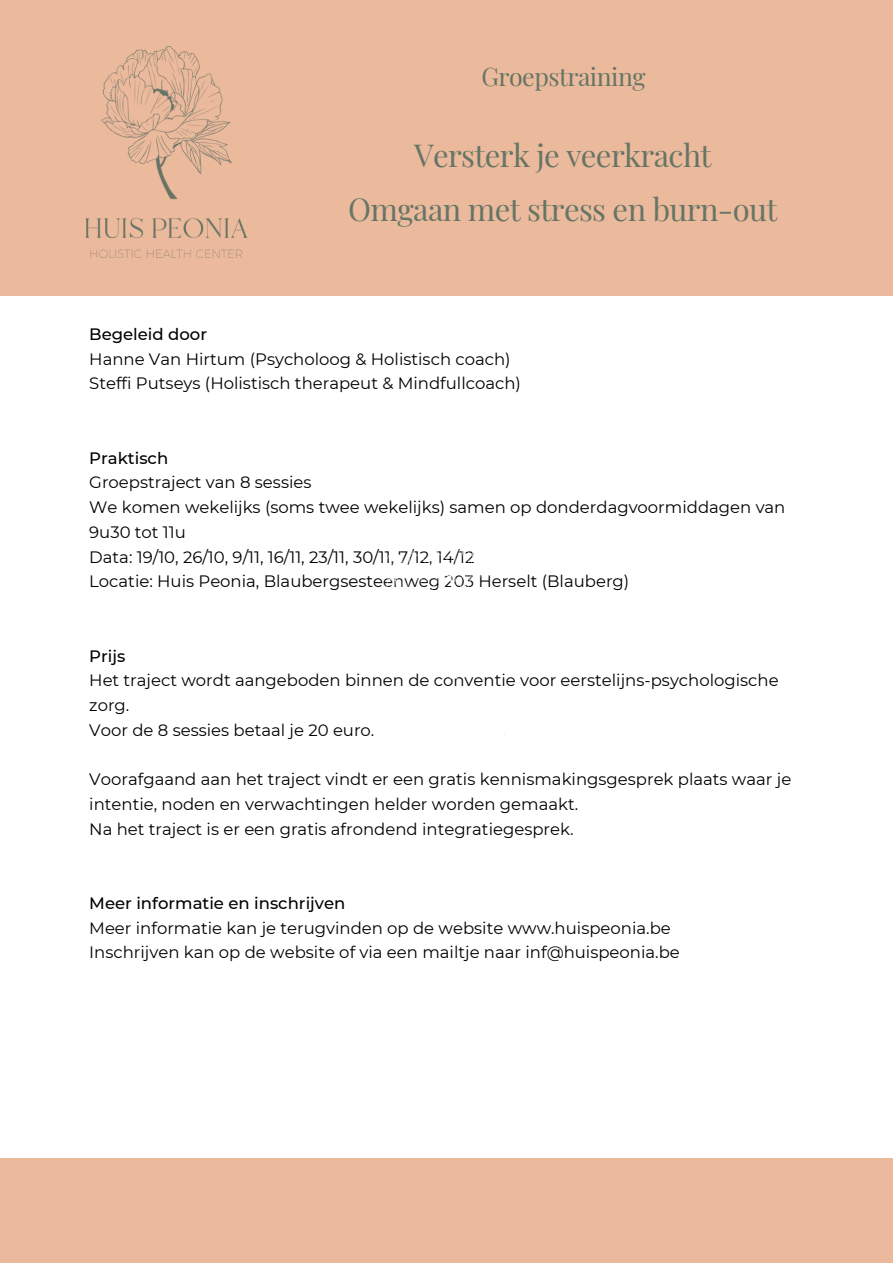
<style>
.page{position:relative;width:893px;height:1264px;background:#fff}
.page>*{position:absolute;margin:0;border:0;box-sizing:border-box;transform-origin:0 0}
.t1{font:30.9px "Playfair Display";letter-spacing:-.02em;color:#667566}
.t2{font:25.05px "Playfair Display";letter-spacing:-.02em;color:#667566}
.t3{font:16.5px/24.8px "Montserrat";color:#000}
.t4{font:500 16.5px "Montserrat";color:#000}
</style>
<div class="page">
<div style="left:0;top:0;width:892px;height:296px;background:#ebb99c"></div>
<div style="left:0;top:1158px;width:892px;height:104px;background:#ebb99c"></div>
<img style="left:86px;top:47px;width:161px;height:211px">
<p class="t2" style="left:481px;top:59px;width:166px">Groepstraining</p>
<p class="t1" style="left:414px;top:134px;width:299px">Versterk je veerkracht</p>
<p class="t1" style="left:348px;top:188px;width:430px">Omgaan met stress en burn-out</p>
<p class="t4" style="left:89px;top:324px;width:119px">Begeleid door</p>
<p class="t3" style="left:89px;top:346px;width:423px">Hanne Van Hirtum (Psycholoog &amp; Holistisch coach)</p>
<p class="t3" style="left:89px;top:371px;width:433px">Steffi Putseys (Holistisch therapeut &amp; Mindfullcoach)</p>
<p class="t4" style="left:89px;top:447px;width:80px">Praktisch</p>
<p class="t3" style="left:89px;top:470px;width:224px">Groepstraject van 8 sessies</p>
<p class="t3" style="left:89px;top:495px;width:697px">We komen wekelijks (soms twee wekelijks) samen op donderdagvoormiddagen van<br>9u30 tot 11u</p>
<p class="t3" style="left:89px;top:544px;width:387px">Data: 19/10, 26/10, 9/11, 16/11, 23/11, 30/11, 7/12, 14/12</p>
<p class="t3" style="left:89px;top:569px;width:541px">Locatie: Huis Peonia, Blaubergsesteenweg 203 Herselt (Blauberg)</p>
<p class="t4" style="left:89px;top:645px;width:38px">Prijs</p>
<p class="t3" style="left:89px;top:668px;width:690px">Het traject wordt aangeboden binnen de conventie voor eerstelijns-psychologische zorg.</p>
<p class="t3" style="left:89px;top:717px;width:287px">Voor de 8 sessies betaal je 20 euro.</p>
<p class="t3" style="left:89px;top:767px;width:703px">Voorafgaand aan het traject vindt er een gratis kennismakingsgesprek plaats waar je intentie, noden en verwachtingen helder worden gemaakt.</p>
<p class="t3" style="left:89px;top:816px;width:485px">Na het traject is er een gratis afrondend integratiegesprek.</p>
<p class="t4" style="left:89px;top:893px;width:258px">Meer informatie en inschrijven</p>
<p class="t3" style="left:89px;top:915px;width:583px">Meer informatie kan je terugvinden op de website www.huispeonia.be</p>
<p class="t3" style="left:89px;top:940px;width:592px">Inschrijven kan op de website of via een mailtje naar inf@huispeonia.be</p>
</div>
